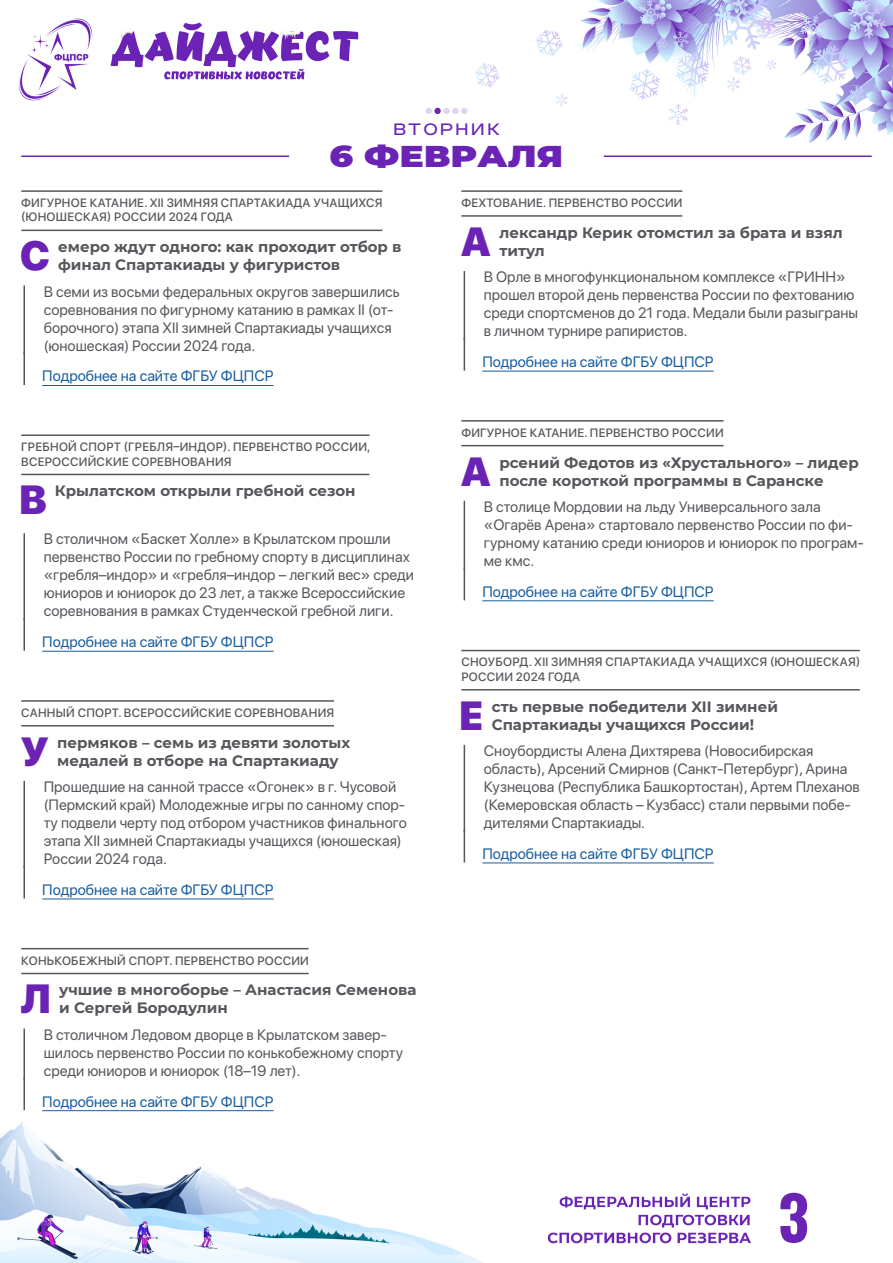
<style>
.page{position:relative;width:893px;height:1263px;background:#fff}
.page>*{position:absolute;margin:0;border:0;box-sizing:border-box;transform-origin:0 0}
.t1{font:700 60px "Oswald";color:#6a23b5}
.Заголовок_1{font:900 40.5px "SF Pro Display";color:#6a23b5}
.t2{font:900 30px "Montserrat";color:#6a23b5;scale:1.2 1}
.t3{font:500 16.5px "Steppe";letter-spacing:.08em;color:#6a23b5;scale:1.09 1}
.Текст{font:15px/18px "SF Pro Display";color:#56575c}
.Заголовок_1-2{font:700 15px/18px "Montserrat";color:#56575c}
.Гиперссылка{font:15px "SF Pro Display";color:#175d9e}
.Подзаголовок{font:italic 500 12px/14.4px "SF Pro Display";letter-spacing:.02em;color:#56575c}
</style>
<div class="page">
<img style="left:0;top:0;width:893px;height:1263px">
<hr style="left:21px;top:156px;width:268px;height:1px;background:#6a23b5">
<hr style="left:604px;top:156px;width:268px;height:1px;background:#6a23b5">
<svg style="left:426px;top:108px;width:6px;height:6px"></svg>
<div style="left:434px;top:108px;width:7px;height:6px;background:#6a23b5;border-radius:50%"></div>
<div style="left:443px;top:108px;width:7px;height:6px;background:#e1d3f0;border-radius:50%"></div>
<svg style="left:452px;top:108px;width:15px;height:6px"></svg>
<hr style="left:21px;top:230px;width:361px;height:1px;background:#56575c">
<hr style="left:21px;top:190px;width:361px;height:2px;background:#56575c">
<hr style="left:24px;top:285px;width:1px;height:69px;background:#56575c">
<hr style="left:24px;top:352px;width:1px;height:33px;background:#56575c">
<hr style="left:42px;top:385px;width:232px;height:1px;background:#175d9e">
<hr style="left:21px;top:474px;width:348px;height:1px;background:#56575c">
<hr style="left:21px;top:434px;width:348px;height:2px;background:#56575c">
<hr style="left:24px;top:533px;width:1px;height:87px;background:#56575c">
<hr style="left:24px;top:618px;width:1px;height:33px;background:#56575c">
<hr style="left:42px;top:651px;width:232px;height:1px;background:#175d9e">
<hr style="left:21px;top:725px;width:313px;height:1px;background:#56575c">
<hr style="left:21px;top:700px;width:313px;height:2px;background:#56575c">
<hr style="left:24px;top:781px;width:1px;height:87px;background:#56575c">
<hr style="left:24px;top:866px;width:1px;height:32px;background:#56575c">
<hr style="left:42px;top:898px;width:232px;height:1px;background:#175d9e">
<hr style="left:21px;top:973px;width:288px;height:1px;background:#56575c">
<hr style="left:21px;top:948px;width:288px;height:1px;background:#56575c">
<hr style="left:24px;top:1028px;width:1px;height:51px;background:#56575c">
<hr style="left:24px;top:1077px;width:1px;height:33px;background:#56575c">
<hr style="left:42px;top:1110px;width:232px;height:1px;background:#175d9e">
<hr style="left:461px;top:215px;width:221px;height:2px;background:#56575c">
<hr style="left:461px;top:190px;width:221px;height:2px;background:#56575c">
<hr style="left:464px;top:271px;width:1px;height:69px;background:#56575c">
<hr style="left:464px;top:338px;width:1px;height:33px;background:#56575c">
<hr style="left:482px;top:371px;width:232px;height:1px;background:#175d9e">
<hr style="left:461px;top:445px;width:262px;height:1px;background:#56575c">
<hr style="left:461px;top:420px;width:262px;height:2px;background:#56575c">
<hr style="left:464px;top:501px;width:1px;height:69px;background:#56575c">
<hr style="left:464px;top:567px;width:1px;height:33px;background:#56575c">
<hr style="left:482px;top:600px;width:232px;height:1px;background:#175d9e">
<hr style="left:461px;top:689px;width:399px;height:1px;background:#56575c">
<hr style="left:461px;top:650px;width:399px;height:1px;background:#56575c">
<hr style="left:464px;top:745px;width:1px;height:87px;background:#56575c">
<hr style="left:464px;top:830px;width:1px;height:32px;background:#56575c">
<hr style="left:482px;top:862px;width:232px;height:1px;background:#175d9e">
<p class="t3" style="left:393px;top:119px;width:100px">ВТОРНИК</p>
<h3 class="t2" style="left:330px;top:134px;width:196px">6 ФЕВРАЛЯ</h3>
<p class="Подзаголовок" style="left:21px;top:195px;width:363px">ФИГУРНОЕ КАТАНИЕ. XII ЗИМНЯЯ СПАРТАКИАДА УЧАЩИХСЯ (ЮНОШЕСКАЯ) РОССИИ 2024 ГОДА</p>
<p class="Заголовок_1" style="left:20px;top:226px;width:32px">С</p>
<p class="Заголовок_1-2" style="left:58px;top:237px;width:345px">емеро ждут одного: как проходит отбор в финал Спартакиады у фигуристов</p>
<p class="Текст" style="left:44px;top:281px;width:358px">В семи из восьми федеральных округов завершились соревнования по фигурному катанию в рамках II (от&shy;борочного) этапа XII зимней Спартакиады учащихся (юношеская) России 2024 года.</p>
<p class="Гиперссылка" style="left:42px;top:365px;width:233px">Подробнее на сайте ФГБУ ФЦПСР</p>
<p class="Подзаголовок" style="left:21px;top:439px;width:351px">ГРЕБНОЙ СПОРТ (ГРЕБЛЯ–ИНДОР). ПЕРВЕНСТВО РОССИИ,<br>ВСЕРОССИЙСКИЕ СОРЕВНОВАНИЯ</p>
<p class="Заголовок_1" style="left:19px;top:470px;width:29px">В</p>
<p class="Заголовок_1-2" style="left:55px;top:481px;width:302px">Крылатском открыли гребной сезон</p>
<p class="Текст" style="left:44px;top:529px;width:372px">В столичном «Баскет Холле» в Крылатском прошли первенство России по гребному спорту в дисциплинах «гребля–индор» и «гребля–индор – легкий вес» среди юниоров и юниорок до 23 лет, а также Всероссийские соревнования в рамках Студенческой гребной лиги.</p>
<p class="Гиперссылка" style="left:42px;top:631px;width:233px">Подробнее на сайте ФГБУ ФЦПСР</p>
<p class="Подзаголовок" style="left:21px;top:705px;width:315px">САННЫЙ СПОРТ. ВСЕРОССИЙСКИЕ СОРЕВНОВАНИЯ</p>
<p class="Заголовок_1" style="left:20px;top:721px;width:30px">У</p>
<p class="Заголовок_1-2" style="left:57px;top:732px;width:294px">пермяков – семь из девяти золотых медалей в отборе на Спартакиаду</p>
<p class="Текст" style="left:44px;top:777px;width:365px">Прошедшие на санной трассе «Огонек» в г. Чусовой (Пермский край) Молодежные игры по санному спор&shy;ту подвели черту под отбором участников финального этапа XII зимней Спартакиады учащихся (юношеская)<br>России 2024 года.</p>
<p class="Гиперссылка" style="left:42px;top:879px;width:233px">Подробнее на сайте ФГБУ ФЦПСР</p>
<p class="Подзаголовок" style="left:21px;top:952px;width:289px">КОНЬКОБЕЖНЫЙ СПОРТ. ПЕРВЕНСТВО РОССИИ</p>
<p class="Заголовок_1" style="left:20px;top:969px;width:32px">Л</p>
<p class="Заголовок_1-2" style="left:59px;top:980px;width:359px">учшие в многоборье – Анастасия Семенова и Сергей Бородулин</p>
<p class="Текст" style="left:44px;top:1025px;width:361px">В столичном Ледовом дворце в Крылатском завер&shy;шилось первенство России по конькобежному спорту среди юниоров и юниорок (18–19 лет).</p>
<p class="Гиперссылка" style="left:42px;top:1090px;width:233px">Подробнее на сайте ФГБУ ФЦПСР</p>
<p class="Подзаголовок" style="left:461px;top:195px;width:223px">ФЕХТОВАНИЕ. ПЕРВЕНСТВО РОССИИ</p>
<p class="Заголовок_1" style="left:461px;top:212px;width:32px">А</p>
<p class="Заголовок_1-2" style="left:499px;top:223px;width:345px">лександр Керик отомстил за брата и взял титул</p>
<p class="Текст" style="left:484px;top:267px;width:376px">В Орле в многофункциональном комплексе «ГРИНН» прошел второй день первенства России по фехтованию среди спортсменов до 21 года. Медали были разыграны в личном турнире рапиристов.</p>
<p class="Гиперссылка" style="left:482px;top:351px;width:233px">Подробнее на сайте ФГБУ ФЦПСР</p>
<p class="Подзаголовок" style="left:461px;top:425px;width:264px">ФИГУРНОЕ КАТАНИЕ. ПЕРВЕНСТВО РОССИИ</p>
<p class="Заголовок_1" style="left:461px;top:441px;width:32px">А</p>
<p class="Заголовок_1-2" style="left:499px;top:452px;width:361px">рсений Федотов из «Хрустального» – лидер после короткой программы в Саранске</p>
<p class="Текст" style="left:484px;top:497px;width:382px">В столице Мордовии на льду Универсального зала «Огарёв Арена» стартовало первенство России по фи&shy;гурному катанию среди юниоров и юниорок по програм&shy;ме кмс.</p>
<p class="Гиперссылка" style="left:482px;top:581px;width:233px">Подробнее на сайте ФГБУ ФЦПСР</p>
<p class="Подзаголовок" style="left:461px;top:654px;width:400px">СНОУБОРД. XII ЗИМНЯЯ СПАРТАКИАДА УЧАЩИХСЯ (ЮНОШЕСКАЯ)<br>РОССИИ 2024 ГОДА</p>
<p class="Заголовок_1" style="left:459px;top:685px;width:26px">Е</p>
<p class="Заголовок_1-2" style="left:492px;top:696px;width:288px">сть первые победители XII зимней<br>Спартакиады учащихся России!</p>
<p class="Текст" style="left:484px;top:741px;width:378px">Сноубордисты Алена Дихтярева (Новосибирская область), Арсений Смирнов (Санкт-Петербург), Арина Кузнецова (Республика Башкортостан), Артем Плеханов (Кемеровская область – Кузбасс) стали первыми побе&shy;дителями Спартакиады.</p>
<p class="Гиперссылка" style="left:482px;top:843px;width:233px">Подробнее на сайте ФГБУ ФЦПСР</p>
<h1 class="t1" style="left:778px;top:1186px;width:32px">3</h1>
</div>
